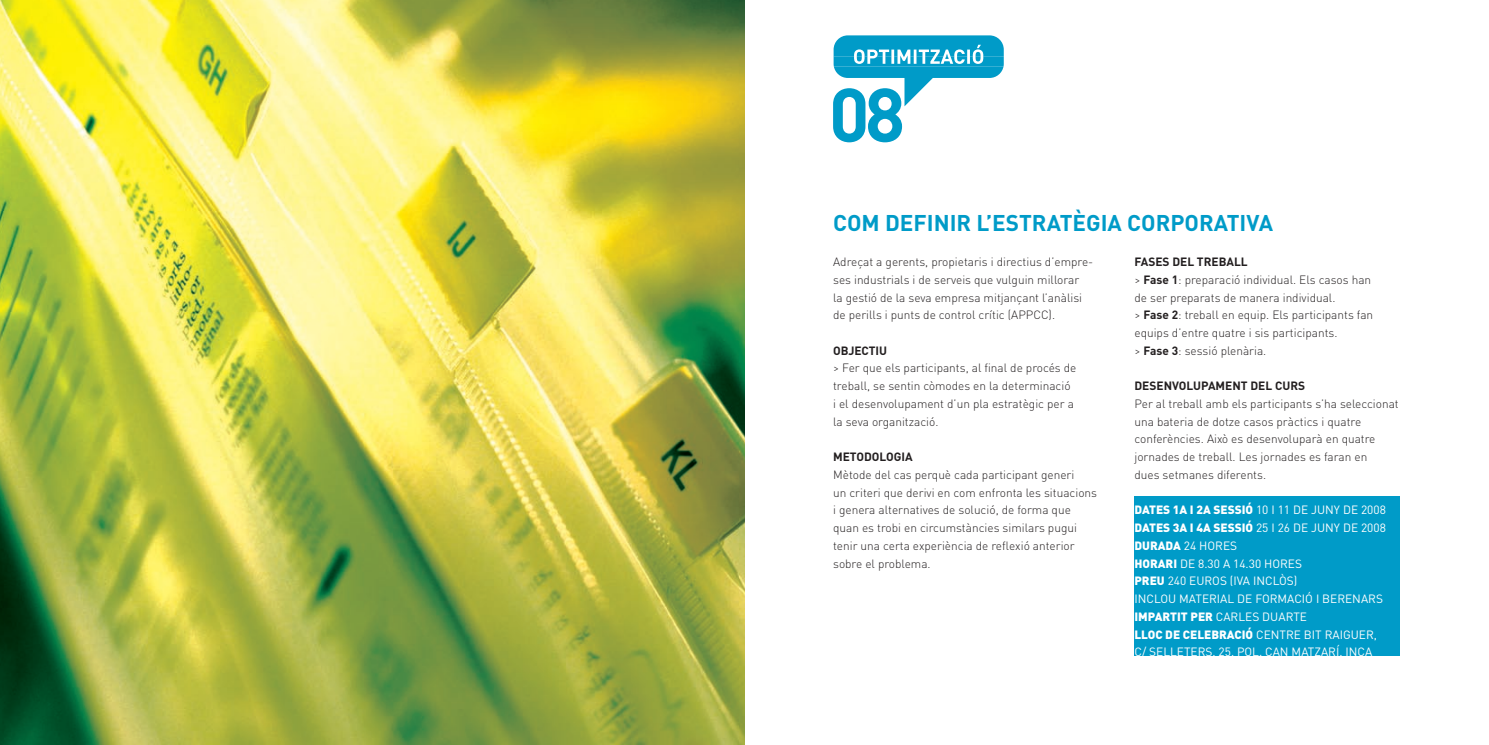
<style>
.page{position:relative;width:1489px;height:745px;background:#fff}
.page>*{position:absolute;margin:0;border:0;box-sizing:border-box;transform-origin:0 0}
.t1{font:700 74.75px "DIN";color:#009bc8}
.t2{font:700 22.5px "DIN";color:#009bc8}
.t3{font:300 11.88px/17.8px "DIN";color:#231f20}
.t4{font:11.88px/17.8px "DIN";color:#fff}
.t5{font:700 11.88px "DIN";color:#231f20}
.s1{font-weight:700}
.s2{font-weight:900}
</style>
<div class="page">
<img style="left:0;top:0;width:744px;height:744px">
<svg style="left:833px;top:35px;width:170px;height:71px"></svg>
<div style="left:1134px;top:496px;width:266px;height:160px;background:#009bc8"></div>
<h1 class="t1" style="left:829px;top:66px;width:78px">08</h1>
<h2 class="t2" style="left:833px;top:207px;width:441px">COM DEFINIR L’ESTRATÈGIA CORPORATIVA</h2>
<p class="t3" style="left:1134px;top:252px;width:240px"><span class="s1">FASES DEL TREBALL<br></span>&gt; <span class="s1">Fase 1</span>: preparació individual. Els casos han de ser preparats de manera individual.<br>&gt; <span class="s1">Fase 2</span>: treball en equip. Els participants fan equips d’entre quatre i sis participants.<br>&gt; <span class="s1">Fase 3</span>: sessió plenària.</p>
<p class="t5" style="left:1134px;top:378px;width:172px">DESENVOLUPAMENT DEL CURS</p>
<p class="t3" style="left:1134px;top:394px;width:266px">Per al treball amb els participants s’ha seleccionat una bateria de dotze casos pràctics i quatre conferències. Això es desenvoluparà en quatre jornades de treball. Les jornades es faran en<br>dues setmanes diferents.</p>
<p class="t4" style="left:1134px;top:500px;width:253px"><span class="s2">DATES 1A I 2A SESSIÓ</span> 10 I 11 DE JUNY DE 2008<br><span class="s2">DATES 3A I 4A SESSIÓ</span> 25 I 26 DE JUNY DE 2008<br><span class="s2">DURADA</span> 24 HORES<br><span class="s2">HORARI</span> DE 8.30 A 14.30 HORES<br><span class="s2">PREU</span> 240 EUROS (IVA INCLÒS)<br>INCLOU MATERIAL DE FORMACIÓ I BERENARS<br><span class="s2">IMPARTIT PER</span> CARLES DUARTE<br><span class="s2">LLOC DE CELEBRACIÓ</span> CENTRE BIT RAIGUER,<br>C/ SELLETERS, 25, POL. CAN MATZARÍ, INCA</p>
<p class="t3" style="left:833px;top:252px;width:262px">Adreçat a gerents, propietaris i directius d’empre&shy;ses industrials i de serveis que vulguin millorar<br>la gestió de la seva empresa mitjançant l’anàlisi de perills i punts de control crític (APPCC).</p>
<p class="t5" style="left:833px;top:342px;width:55px">OBJECTIU</p>
<p class="t3" style="left:833px;top:359px;width:245px">&gt; Fer que els participants, al final de procés de treball, se sentin còmodes en la determinació i el desenvolupament d’un pla estratègic per a la seva organització.</p>
<p class="t5" style="left:833px;top:449px;width:81px">METODOLOGIA</p>
<p class="t3" style="left:833px;top:465px;width:265px">Mètode del cas perquè cada participant generi<br>un criteri que derivi en com enfronta les situacions i genera alternatives de solució, de forma que quan es trobi en circumstàncies similars pugui tenir una certa experiència de reflexió anterior sobre el problema.</p>
</div>
